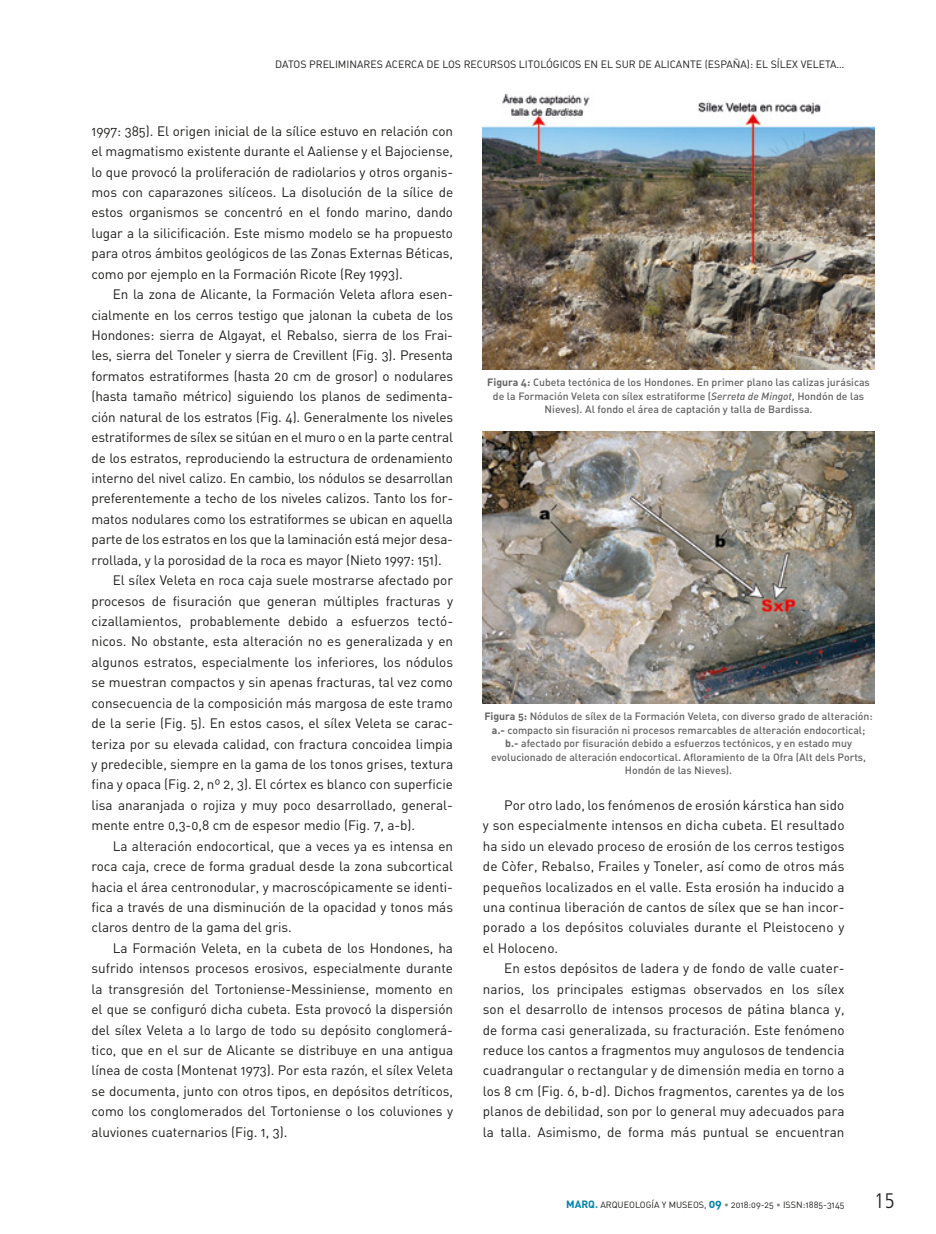
<style>
.page{position:relative;width:936px;height:1234px;background:#fff}
.page>*{position:absolute;margin:0;border:0;box-sizing:border-box;transform-origin:0 0}
.t1{font:300 condensed 21px "Frutiger LT Std";color:#1d1d1b}
.t2{font:13.5px/20.4px "DIN Regular Alternate";color:#1d1d1b;text-align:justify}
.t3{font:10.5px/13.5px "DIN Medium Alternate";color:#646363;text-align:center}
.t4{font:10.5px "DIN Regular Alternate";color:#1d1d1b}
.t5{font:9px "DIN Regular Alternate";color:#1d1d1b}
.s1{font-family:"DIN Bold Alternate"}
.s2{font-family:"DIN Medium Italic Alt"}
.s3{font-family:"DIN Bold Alternate";font-size:10.5px;color:#0081ad}
.s4{font-family:"DIN Bold Alternate";font-size:12px;color:#0081ad}
.s5{color:#878787}
</style>
<div class="page">
<img style="left:483px;top:93px;width:391px;height:276px">
<img style="left:483px;top:431px;width:391px;height:271px">
<p class="t4" style="left:275px;top:57px;width:14px">Datos</p>
<p class="t4" style="left:309px;top:57px;width:8px">preliminares</p>
<p class="t4" style="left:385px;top:57px;width:8px">acerca</p>
<p class="t4" style="left:426px;top:57px;width:23px">de los</p>
<p class="t4" style="left:463px;top:57px;width:8px">recursos</p>
<p class="t4" style="left:519px;top:57px;width:7px">litol</p>
<p class="t4" style="left:546px;top:57px;width:14px">ógicos</p>
<p class="t4" style="left:584px;top:57px;width:39px">enelsur</p>
<p class="t4" style="left:638px;top:57px;width:30px">de Alicante</p>
<p class="t4" style="left:704px;top:57px;width:73px">(España): El sílex</p>
<p class="t4" style="left:800px;top:57px;width:7px">veleta</p>
<p class="t4" style="left:836px;top:57px;width:9px">…</p>
<p class="t2" style="left:91px;top:120px;width:363px">1997: 385). El origen inicial de la sílice estuvo en relación con el magmatismo existente durante el Aaliense y el Bajociense, lo que provocó la proliferación de radiolarios y otros organis&shy;mos con caparazones silíceos. La disolución de la sílice de estos organismos se concentró en el fondo marino, dando lugar a la silicificación. Este mismo modelo se ha propuesto para otros ámbitos geológicos de las Zonas Externas Béticas, como por ejemplo en la Formación Ricote (Rey 1993).</p>
<p class="t2" style="left:113px;top:283px;width:342px">En la zona de Alicante, la Formación Veleta aflora esen-</p>
<p class="t2" style="left:91px;top:304px;width:363px">cialmente en los cerros testigo que jalonan la cubeta de los</p>
<p class="t2" style="left:91px;top:324px;width:363px">Hondones: sierra de Algayat, el Rebalso, sierra de los Frai-</p>
<p class="t2" style="left:91px;top:345px;width:363px">les, sierra del Toneler y sierra de Crevillent (Fig. 3). Presenta</p>
<p class="t2" style="left:91px;top:365px;width:363px">formatos estratiformes (hasta 20 cm de grosor) o nodulares</p>
<p class="t2" style="left:91px;top:385px;width:363px">(hasta tamaño métrico) siguiendo los planos de sedimenta-</p>
<p class="t2" style="left:91px;top:406px;width:363px">ción natural de los estratos (Fig. 4). Generalmente los niveles</p>
<p class="t2" style="left:91px;top:426px;width:363px">estratiformes de sílex se sitúan en el muro o en la parte central</p>
<p class="t2" style="left:91px;top:447px;width:363px">de los estratos, reproduciendo la estructura de ordenamiento</p>
<p class="t2" style="left:91px;top:467px;width:363px">interno del nivel calizo. En cambio, los nódulos se desarrollan</p>
<p class="t2" style="left:91px;top:487px;width:363px">preferentemente a techo de los niveles calizos. Tanto los for-</p>
<p class="t2" style="left:91px;top:508px;width:363px">matos nodulares como los estratiformes se ubican en aquella</p>
<p class="t2" style="left:91px;top:528px;width:363px">parte de los estratos en los que la laminación está mejor desa-</p>
<p class="t2" style="left:91px;top:549px;width:352px">rrollada, y la porosidad de la roca es mayor (Nieto 1997: 151).</p>
<p class="t2" style="left:113px;top:569px;width:342px">El sílex Veleta en roca caja suele mostrarse afectado por</p>
<p class="t2" style="left:91px;top:590px;width:363px">procesos de fisuración que generan múltiples fracturas y</p>
<p class="t2" style="left:91px;top:610px;width:363px">cizallamientos, probablemente debido a esfuerzos tectó-</p>
<p class="t2" style="left:91px;top:630px;width:363px">nicos. No obstante, esta alteración no es generalizada y en</p>
<p class="t2" style="left:91px;top:651px;width:363px">algunos estratos, especialmente los inferiores, los nódulos</p>
<p class="t2" style="left:91px;top:671px;width:363px">se muestran compactos y sin apenas fracturas, tal vez como</p>
<p class="t2" style="left:91px;top:692px;width:363px">consecuencia de la composición más margosa de este tramo</p>
<p class="t2" style="left:91px;top:712px;width:363px">de la serie (Fig. 5). En estos casos, el sílex Veleta se carac-</p>
<p class="t2" style="left:91px;top:732px;width:363px">teriza por su elevada calidad, con fractura concoidea limpia</p>
<p class="t2" style="left:91px;top:753px;width:363px">y predecible, siempre en la gama de los tonos grises, textura</p>
<p class="t2" style="left:91px;top:773px;width:363px">fina y opaca (Fig. 2, nº 2, 3). El córtex es blanco con superficie</p>
<p class="t2" style="left:91px;top:794px;width:363px">lisa anaranjada o rojiza y muy poco desarrollado, general-</p>
<p class="t2" style="left:91px;top:814px;width:325px">mente entre 0,3-0,8 cm de espesor medio (Fig. 7, a-b).</p>
<p class="t2" style="left:113px;top:834px;width:342px">La alteración endocortical, que a veces ya es intensa en</p>
<p class="t2" style="left:91px;top:855px;width:363px">roca caja, crece de forma gradual desde la zona subcortical</p>
<p class="t2" style="left:91px;top:875px;width:363px">hacia el área centronodular, y macroscópicamente se identi-</p>
<p class="t2" style="left:91px;top:896px;width:363px">fica a través de una disminución de la opacidad y tonos más</p>
<p class="t2" style="left:91px;top:916px;width:202px">claros dentro de la gama del gris.</p>
<p class="t2" style="left:113px;top:937px;width:342px">La Formación Veleta, en la cubeta de los Hondones, ha</p>
<p class="t2" style="left:91px;top:957px;width:363px">sufrido intensos procesos erosivos, especialmente durante</p>
<p class="t2" style="left:91px;top:977px;width:363px">la transgresión del Tortoniense-Messiniense, momento en</p>
<p class="t2" style="left:91px;top:998px;width:363px">el que se configuró dicha cubeta. Esta provocó la dispersión</p>
<p class="t2" style="left:91px;top:1018px;width:363px">del sílex Veleta a lo largo de todo su depósito conglomerá-</p>
<p class="t2" style="left:91px;top:1039px;width:363px">tico, que en el sur de Alicante se distribuye en una antigua</p>
<p class="t2" style="left:91px;top:1059px;width:363px">línea de costa (Montenat 1973). Por esta razón, el sílex Veleta</p>
<p class="t2" style="left:91px;top:1079px;width:363px">se documenta, junto con otros tipos, en depósitos detríticos,</p>
<p class="t2" style="left:91px;top:1100px;width:363px">como los conglomerados del Tortoniense o los coluviones y</p>
<p class="t2" style="left:91px;top:1120px;width:197px">aluviones cuaternarios (Fig. 1, 3).</p>
<p class="t3" style="left:487px;top:375px;width:384px"><span class="s1">Figura 4:</span> Cubeta tectónica de los Hondones. En primer plano las calizas jurásicas de la Formación Veleta con sílex estratiforme (<span class="s2">Serreta de Mingot</span>, Hondón de las<br>Nieves). Al fondo el área de captación y talla de Bardissa.</p>
<p class="t3" style="left:484px;top:709px;width:390px"><span class="s1">Figura 5:</span> Nódulos de sílex de la Formación Veleta, con diverso grado de alteración: <span class="s1">a.-</span> compacto sin fisuración ni procesos remarcables de alteración endocortical; <span class="s1">b.-</span> afectado por fisuración debido a esfuerzos tectónicos, y en estado muy evolucionado de alteración endocortical. Afloramiento de la Ofra (Alt dels Ports, Hondón de las Nieves).</p>
<p class="t2" style="left:483px;top:794px;width:363px;text-indent:21px">Por otro lado, los fenómenos de erosión kárstica han sido y son especialmente intensos en dicha cubeta. El resultado ha sido un elevado proceso de erosión de los cerros testigos de Còfer, Rebalso, Frailes y Toneler, así como de otros más pequeños localizados en el valle. Esta erosión ha inducido a una continua liberación de cantos de sílex que se han incor&shy;porado a los depósitos coluviales durante el Pleistoceno y el Holoceno.</p>
<p class="t2" style="left:483px;top:957px;width:363px;text-indent:21px">En estos depósitos de ladera y de fondo de valle cuater&shy;narios, los principales estigmas observados en los sílex son el desarrollo de intensos procesos de pátina blanca y, de forma casi generalizada, su fracturación. Este fenómeno reduce los cantos a fragmentos muy angulosos de tendencia cuadrangular o rectangular y de dimensión media en torno a los 8 cm (Fig. 6, b-d). Dichos fragmentos, carentes ya de los planos de debilidad, son por lo general muy adecuados para la talla. Asimismo, de forma más puntual se encuentran</p>
<p class="t5" style="left:566px;top:1198px;width:280px"><span class="s3">MARQ.</span> ARQUEOLOGÍA Y MUSEOS, <span class="s4">09</span> <span class="s5">•</span> 2018:09-25 <span class="s5">•</span> ISSN:1885-3145</p>
<h1 class="t1" style="left:874px;top:1188px;width:22px">15</h1>
</div>
